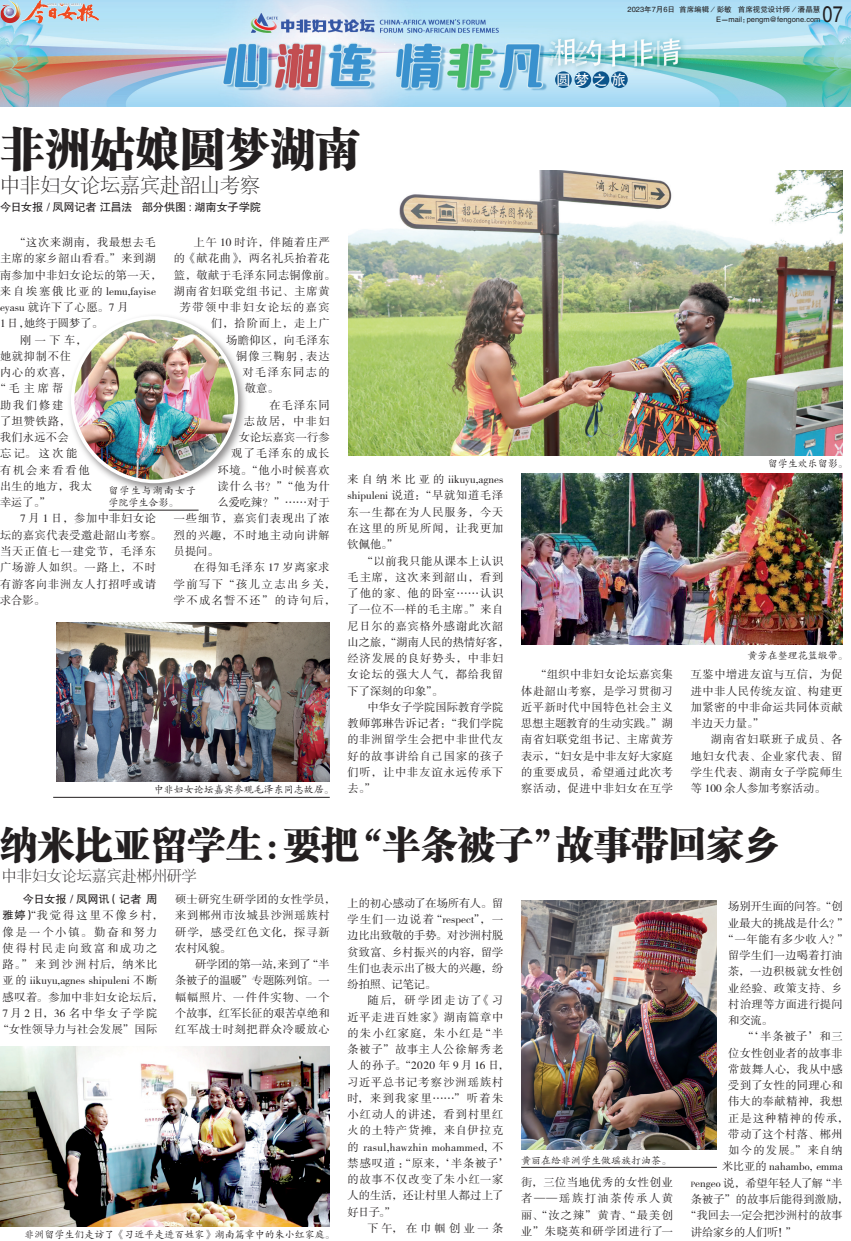
<style>
.page{position:relative;width:851px;height:1241px;background:#fff}
.page>*{position:absolute;margin:0;border:0;box-sizing:border-box;transform-origin:0 0}
.t1{font:45px "FZCSJW GB1 0";color:#231f20}
.t2{font:37.5px "FZCSJW GB1 0";color:#231f20}
.t3{font:22.62px "FZHTJW GB1 0";color:#231f20;scale:.8 1}
.t4{font:20px "FZSYJW GB1 0";color:#231f20}
.t5{font:15px "FZSYJW GB1 0";color:#231f20}
.t6{font:14.5px "FZHTJW GB1 0";color:#fff}
.t7{font:11.25px/16.2px "FZSSJW GB1 0";letter-spacing:.05em;color:#231f20;text-align:justify}
.t8{font:11.25px/16.2px "FZSSJW GB1 0";letter-spacing:.075em;color:#231f20}
.t9{font:11.25px/16.2px "FZSSJW GB1 0";letter-spacing:.07em;color:#231f20}
.t10{font:11.25px/16.2px "FZSSJW GB1 0";letter-spacing:.09em;color:#231f20;text-align:center}
.t11{font:11.25px "FZSSJW GB1 0";letter-spacing:.08em;color:#231f20}
.t12{font:11.25px "FZSSJW GB1 0";letter-spacing:.03em;color:#231f20}
.t13{font:11.25px "FZSSJW GB1 0";color:#231f20}
.t14{font:11.25px "FZSSJW GB1 0";letter-spacing:.005em;color:#231f20}
.t15{font:11.25px "FZSSJW GB1 0";letter-spacing:.01em;color:#231f20}
.t16{font:11.25px "FZHTJW GB1 0";letter-spacing:-.025em;color:#231f20}
.t17{font:11.25px "FZSSJW GB1 0";letter-spacing:.125em;color:#231f20}
.t18{font:11.25px "FZSSJW GB1 0";letter-spacing:.015em;color:#231f20}
.t19{font:11.25px "FZSSJW GB1 0";letter-spacing:.025em;color:#231f20}
.t20{font:11.25px "FZSSJW GB1 0";letter-spacing:.085em;color:#231f20}
.t21{font:11.25px "FZSSJW GB1 0";letter-spacing:.135em;color:#231f20}
.t22{font:11.25px "FZSSJW GB1 0";letter-spacing:.12em;color:#231f20}
.t23{font:11.25px "FZHTJW GB1 0";letter-spacing:-.005em;color:#231f20}
.t24{font:11.25px "FZSSJW GB1 0";letter-spacing:-.015em;color:#231f20}
.t25{font:11.25px "FZSSJW GB1 0";letter-spacing:.265em;color:#231f20}
.t26{font:11.25px "FZSSJW GB1 0";letter-spacing:.02em;color:#231f20}
.t27{font:11.25px "FZSSJW GB1 0";letter-spacing:.1em;color:#231f20}
.t28{font:11.25px "FZSSJW GB1 0";letter-spacing:-.03em;color:#231f20}
.t29{font:11.25px "FZSSJW GB1 0";letter-spacing:.105em;color:#231f20}
.t30{font:11.25px "FZSSJW GB1 0";letter-spacing:.165em;color:#231f20}
.t31{font:10px "FZKTJW GB1 0";color:#231f20}
.t32{font:10px/11.2px "FZKTJW GB1 0";letter-spacing:.11em;color:#231f20}
.t33{font:7.5px/10px "FZHTJW GB1 0";color:#231f20;text-align:right}
.s1{font-family:"FZHTJW GB1 0"}
.s2{font-style:inherit}
.s3{font-size:7.88px}
</style>
<div class="page">
<img style="left:348px;top:170px;width:494px;height:285px">
<img style="left:521px;top:473px;width:321px;height:171px">
<img style="left:56px;top:622px;width:274px;height:159px">
<img style="left:0;top:0;width:850px;height:107px">
<img style="left:0;top:0;width:21px;height:23px">
<img style="left:23px;top:3px;width:34px;height:19px">
<div style="left:555px;top:71px;width:16px;height:17px;background:#0b548b;border-radius:50%"></div>
<div style="left:574px;top:71px;width:17px;height:17px;background:#0b548b;border-radius:50%"></div>
<div style="left:592px;top:71px;width:17px;height:17px;background:#0b548b;border-radius:50%"></div>
<div style="left:611px;top:71px;width:16px;height:17px;background:#0b548b;border-radius:50%"></div>
<img style="left:0;top:1046px;width:330px;height:179px">
<img style="left:521px;top:900px;width:195px;height:249px">
<hr style="left:521px;top:1166px;width:195px;height:1px;background:#231f20">
<hr style="left:53px;top:796px;width:277px;height:1px;background:#231f20">
<div style="left:67px;top:312px;width:182px;height:182px;background:#231f20;opacity:.5"></div>
<img style="left:73px;top:318px;width:163px;height:163px;border-radius:50%">
<div style="left:71px;top:316px;width:167px;height:167px;border:4px solid #fff;border-radius:50%"></div>
<hr style="left:109px;top:509px;width:89px;height:1px;background:#231f20">
<p class="t33" style="left:627px;top:5px;width:194px">2023年7月6日 首席编辑／彭敏 首席视觉设计师／潘晶慧<br>E－mail：pengm@fengone.com</p>
<h3 class="t3" style="left:822px;top:2px;width:27px">07</h3>
<h1 class="t1" style="left:0;top:123px;width:361px">非洲姑娘圆梦湖南</h1>
<h3 class="t4" style="left:0;top:175px;width:261px">中非妇女论坛嘉宾赴韶山考察</h3>
<p class="t16" style="left:0;top:201px;width:262px">今日女报 / 凤网记者 江昌法 部分供图 : 湖南女子学院</p>
<p class="t7" style="left:14px;top:235px;width:143px">“这次来湖南，我最想去毛</p>
<p class="t7" style="left:0;top:251px;width:157px">主席的家乡韶山看看。”来到湖</p>
<p class="t12" style="left:0;top:269px;width:163px">南参加中非妇女论坛的第一天，</p>
<p class="t13" style="left:0;top:285px;width:157px">来自埃塞俄比亚的 lemu,fayise</p>
<p class="t7" style="left:0;top:300px;width:130px">eyasu 就许下了心愿。7 月</p>
<p class="t7" style="left:0;top:316px;width:104px">1 日，她终于圆梦了。</p>
<p class="t7" style="left:20px;top:332px;width:68px">刚一下车，</p>
<p class="t7" style="left:0;top:348px;width:73px">她就抑制不住</p>
<p class="t7" style="left:0;top:365px;width:73px">内心的欢喜，</p>
<p class="t7" style="left:-6px;top:381px;width:71px">“毛主席帮</p>
<p class="t7" style="left:0;top:397px;width:65px">助我们修建</p>
<p class="t7" style="left:0;top:413px;width:72px">了坦赞铁路，</p>
<p class="t7" style="left:0;top:430px;width:70px">我们永远不会</p>
<p class="t7" style="left:0;top:446px;width:79px">忘记。这次能</p>
<p class="t30" style="left:0;top:464px;width:91px">有机会来看看他</p>
<p class="t7" style="left:0;top:478px;width:94px">出生的地方，我太</p>
<p class="t7" style="left:0;top:495px;width:52px">幸运了。”</p>
<p class="t7" style="left:20px;top:511px;width:137px">7 月 1 日，参加中非妇女论</p>
<p class="t12" style="left:0;top:529px;width:163px">坛的嘉宾代表受邀赴韶山考察。</p>
<p class="t11" style="left:0;top:545px;width:157px">当天正值七一建党节，毛泽东</p>
<p class="t20" style="left:0;top:561px;width:157px">广场游人如织。一路上，不时</p>
<p class="t9" style="left:0;top:576px;width:157px">有游客向非洲友人打招呼或请</p>
<p class="t7" style="left:0;top:592px;width:46px">求合影。</p>
<p class="t11" style="left:194px;top:236px;width:137px">上午 10 时许，伴随着庄严</p>
<p class="t7" style="left:174px;top:251px;width:157px">的《献花曲》，两名礼兵抬着花</p>
<p class="t7" style="left:174px;top:267px;width:163px">篮，敬献于毛泽东同志铜像前。</p>
<p class="t11" style="left:174px;top:285px;width:157px">湖南省妇联党组书记、主席黄</p>
<p class="t22" style="left:180px;top:301px;width:151px">芳带领中非妇女论坛的嘉宾</p>
<p class="t7" style="left:211px;top:316px;width:120px">们，拾阶而上，走上广</p>
<p class="t12" style="left:226px;top:334px;width:105px">场瞻仰区，向毛泽东</p>
<p class="t7" style="left:236px;top:348px;width:95px">铜像三鞠躬 , 表达</p>
<p class="t17" style="left:242px;top:366px;width:89px">对毛泽东同志的</p>
<p class="t7" style="left:245px;top:381px;width:35px">敬意。</p>
<p class="t7" style="left:269px;top:397px;width:62px">在毛泽东同</p>
<p class="t7" style="left:244px;top:413px;width:87px">志故居，中非妇</p>
<p class="t15" style="left:239px;top:431px;width:92px">女论坛嘉宾一行参</p>
<p class="t29" style="left:231px;top:447px;width:100px">观了毛泽东的成长</p>
<p class="t9" style="left:217px;top:462px;width:114px">环境。“他小时候喜欢</p>
<p class="t7" style="left:217px;top:478px;width:114px">读什么书？”“他为什</p>
<p class="t7" style="left:217px;top:495px;width:114px">么爱吃辣？”……对于</p>
<p class="t11" style="left:174px;top:512px;width:157px">一些细节，嘉宾们表现出了浓</p>
<p class="t11" style="left:174px;top:529px;width:157px">烈的兴趣，不时地主动向讲解</p>
<p class="t7" style="left:174px;top:543px;width:46px">员提问。</p>
<p class="t9" style="left:194px;top:560px;width:137px">在得知毛泽东 17 岁离家求</p>
<p class="t21" style="left:174px;top:577px;width:163px">学前写下“孩儿立志出乡关，</p>
<p class="t17" style="left:174px;top:594px;width:163px">学不成名誓不还”的诗句后，</p>
<p class="t7" style="left:347px;top:472px;width:157px">来自纳米比亚的 iikuyu,agnes shipuleni 说道：“早就知道毛泽东一生都在为人民服务，今天在这里的所见所闻，让我更加钦佩他。”</p>
<p class="t9" style="left:347px;top:553px;width:163px;text-indent:14px">“以前我只能从课本上认识毛主席，这次来到韶山，看到了他的家、他的卧室……认识了一位不一样的毛主席。”来自尼日尔的嘉宾格外感谢此次韶山之旅，“湖南人民的热情好客，经济发展的良好势头，中非妇女论坛的强大人气，都给我留下了深刻的印象”。</p>
<p class="t7" style="left:347px;top:699px;width:157px;text-indent:20px">中华女子学院国际教育学院教师郭琳告诉记者：“我们学院的非洲留学生会把中非世代友好的故事讲给自己国家的孩子们听，让中非友谊永远传承下去。”</p>
<p class="t32" style="left:108px;top:485px;width:89px">留学生与湖南女子学院学生合影。</p>
<p class="t31" style="left:154px;top:784px;width:181px">中非妇女论坛嘉宾参观毛泽东同志故居。</p>
<p class="t6" style="left:556px;top:72px;width:71px">圆梦之旅</p>
<p class="t31" style="left:767px;top:458px;width:81px">留学生欢乐留影。</p>
<p class="t31" style="left:747px;top:650px;width:101px">黄芳在整理花篮缎带。</p>
<p class="t7" style="left:521px;top:667px;width:153px;text-indent:14px">“组织中非妇女论坛嘉宾集体赴韶山考察，是学习贯彻习近平新时代中国特色社会主义思想主题教育的生动实践。”湖南省妇联党组书记、主席黄芳表示，“妇女是中非友好大家庭的重要成员，希望通过此次考察活动，促进中非妇女在互学</p>
<p class="t7" style="left:690px;top:667px;width:153px">互鉴中增进友谊与互信，为促进中非人民传统友谊、构建更加紧密的中非命运共同体贡献半边天力量。”</p>
<p class="t7" style="left:690px;top:732px;width:153px;text-indent:20px">湖南省妇联班子成员、各地妇女代表、企业家代表、留学生代表、湖南女子学院师生等 100 余人参加考察活动。</p>
<h2 class="t2" style="left:0;top:823px;width:782px">纳米比亚留学生：要把“半条被子”故事带回家乡</h2>
<h3 class="t5" style="left:2px;top:867px;width:196px">中非妇女论坛嘉宾赴郴州研学</h3>
<p class="t23" style="left:23px;top:892px;width:136px">今日女报 / 凤网讯（记者 周</p>
<p class="t10" style="left:-3px;top:907px;width:167px"><span class="s1">雅婷）</span>“我觉得这里不像乡村，像是一个小镇。勤奋和努力使得村民走向致富和成功之路。” 来到沙洲村后，纳米比亚的 iikuyu,agnes shipuleni 不断感叹着。参加中非妇女论坛后，<br>7月2日，36 名中华女子学院“女性领导力与社会发展”国际</p>
<p class="t7" style="left:175px;top:891px;width:162px;text-align:left">硕士研究生研学团的女性学员，来到郴州市汝城县沙洲瑶族村研学，感受红色文化，探寻新农村风貌。</p>
<p class="t7" style="left:175px;top:956px;width:156px;text-indent:20px">研学团的第一站，来到了“半条被子的温暖”专题陈列馆。一幅幅照片、一件件实物、一个个故事，红军长征的艰苦卓绝和红军战士时刻把群众冷暖放心</p>
<p class="t31" style="left:25px;top:1229px;width:312px">非洲留学生们走访了《习近平走进百姓家》湖南篇章中的朱小红家庭。</p>
<p class="t7" style="left:347px;top:895px;width:157px">上的初心感动了在场所有人。留学生们一边说着“respect”，一边比出致敬的手势。对沙洲村脱贫致富、乡村振兴的内容，留学生们也表示出了极大的兴趣，纷纷拍照、记笔记。</p>
<p class="t8" style="left:347px;top:992px;width:163px;text-indent:20px">随后，研学团走访了《习近平走进百姓家》湖南篇章中的朱小红家庭，朱小红是“半条被子”故事主人公徐解秀老人的孙子。“2020 年 9 月16 日，习近平总书记考察沙洲瑶族村时，来到我家里……”听着朱小红动人的讲述，看到村里红火的土特产货摊，来自伊拉克的 rasul,hawzhin mohammed, 不禁感叹道：“原来，‘半条被子’的故事不仅改变了朱小红一家人的生活，还让村里人都过上了好日子。”</p>
<p class="t25" style="left:367px;top:1221px;width:137px">下午，在巾帼创业一条</p>
<p class="t31" style="left:521px;top:1154px;width:151px">黄丽在给非洲学生做瑶族打油茶。</p>
<p class="t7" style="left:521px;top:1174px;width:153px">街，三位当地优秀的女性创业者——瑶族打油茶传承人黄丽、“汝之辣”黄青、“最美创业”朱晓英和研学团进行了一</p>
<p class="t24" style="left:728px;top:900px;width:116px">场别开生面的问答。“创</p>
<p class="t14" style="left:728px;top:916px;width:122px">业最大的挑战是什么？”</p>
<p class="t7" style="left:722px;top:931px;width:127px">“一年能有多少收入？”</p>
<p class="t18" style="left:728px;top:949px;width:116px">留学生们一边喝着打油</p>
<p class="t19" style="left:728px;top:965px;width:116px">茶，一边积极就女性创</p>
<p class="t7" style="left:728px;top:980px;width:116px">业经验、政策支持、乡</p>
<p class="t18" style="left:728px;top:997px;width:116px">村治理等方面进行提问</p>
<p class="t7" style="left:728px;top:1012px;width:46px">和交流。</p>
<p class="t7" style="left:742px;top:1028px;width:102px">“‘半条被子’和三</p>
<p class="t26" style="left:728px;top:1046px;width:116px">位女性创业者的故事非</p>
<p class="t12" style="left:728px;top:1062px;width:116px">常鼓舞人心，我从中感</p>
<p class="t12" style="left:728px;top:1079px;width:116px">受到了女性的同理心和</p>
<p class="t7" style="left:728px;top:1093px;width:116px">伟大的奉献精神，我想</p>
<p class="t10" style="left:728px;top:1110px;width:122px">正是这种精神的传承，</p>
<p class="t19" style="left:728px;top:1127px;width:116px">带动了这个村落、郴州</p>
<p class="t27" style="left:728px;top:1144px;width:116px">如今的发展。”来自纳</p>
<p class="t15" style="left:721px;top:1160px;width:122px">米比亚的 nahambo<span class="s2">,</span> emma</p>
<p class="t13" style="left:690px;top:1176px;width:153px"><span class="s3">p</span>engeo 说，希望年轻人了解“半</p>
<p class="t14" style="left:690px;top:1192px;width:159px">条被子”的故事后能得到激励，</p>
<p class="t13" style="left:685px;top:1209px;width:159px">“我回去一定会把沙洲村的故事</p>
<p class="t28" style="left:690px;top:1225px;width:107px">讲给家乡的人们听！”</p>
</div>
